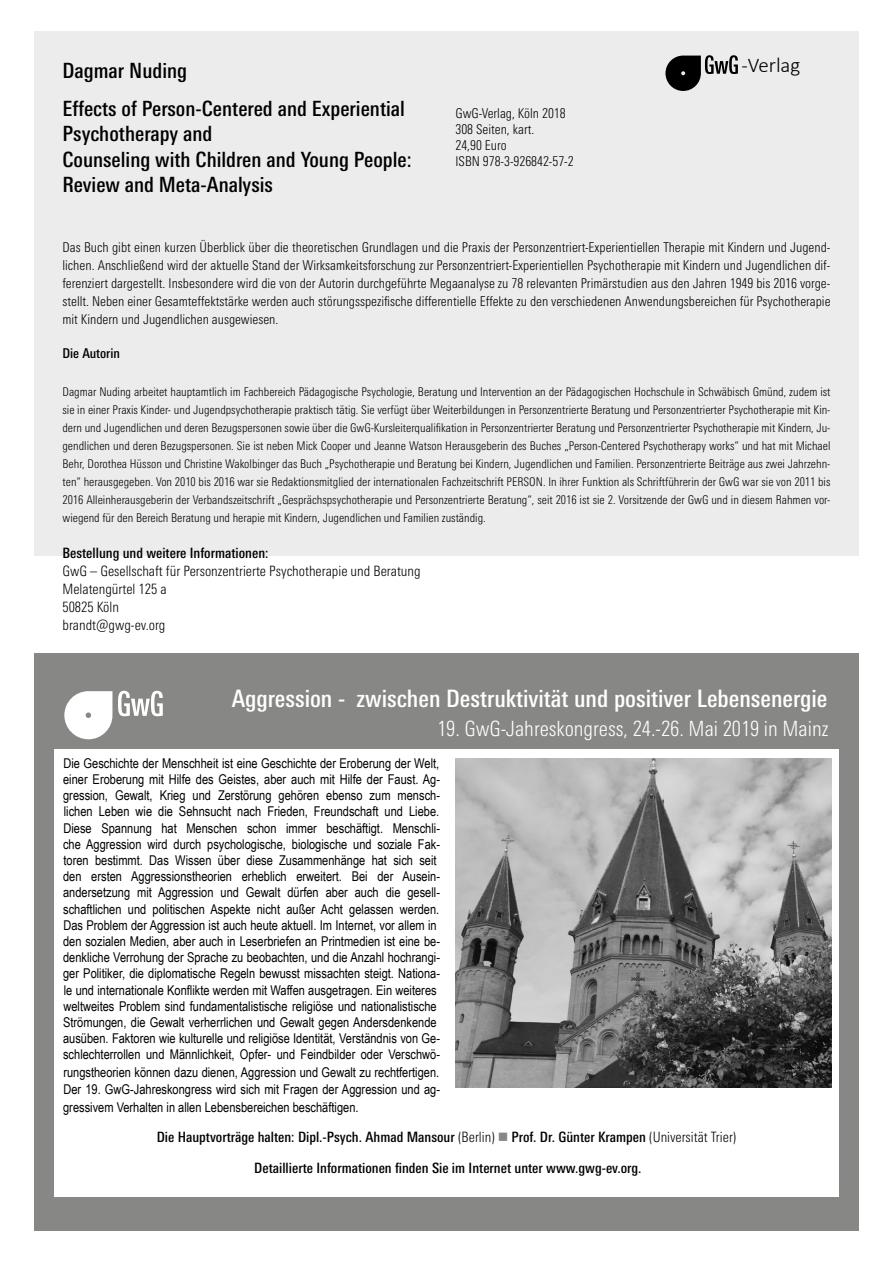
<style>
.page{position:relative;width:893px;height:1263px;background:#fff}
.page>*{position:absolute;margin:0;border:0;box-sizing:border-box;transform-origin:0 0}
.t1{font:500 condensed 24px "Univers Next Pro";color:#fff}
.t2{font:500 condensed 21px/25.2px "Univers Next Pro";color:#000}
.t3{font:300 condensed 21px "Univers Next Pro";color:#fff}
.t4{font:300 21px "Calibri";color:#000}
.t5{font:500 condensed 14.25px/30.8px "Univers Next Pro";color:#000;text-align:center}
.t6{font:300 condensed 14.25px/18px "Univers Next Pro";color:#000}
.t7{font:13.5px/16.2px "Arial Narrow";color:#000}
.t8{font:300 condensed 13.5px/18px "Univers Next Pro";color:#000}
.t9{font:500 condensed 13.5px "Univers Next Pro";color:#000}
.t10{font:300 condensed 12px/18px "Univers Next Pro";color:#000;text-align:justify}
.s1{font-weight:300}
.s2{color:#878786}
</style>
<div class="page">
<div style="left:34px;top:587px;width:825px;height:644px;background:#878786"></div>
<div style="left:34px;top:32px;width:825px;height:557px;background:#ececed"></div>
<div style="left:0;top:556px;width:893px;height:97px;background:#fff"></div>
<svg style="left:665px;top:55px;width:73px;height:36px"></svg>
<div style="left:54px;top:749px;width:785px;height:448px;background:#fff"></div>
<svg style="left:118px;top:691px;width:45px;height:25px"></svg>
<svg style="left:64px;top:691px;width:48px;height:48px"></svg>
<img style="left:455px;top:758px;width:376px;height:329px">
<h2 class="t2" style="left:63px;top:52px;width:344px;line-height:38px">Dagmar Nuding<br>Effects of Person-Centered and Experiential</h2>
<h2 class="t2" style="left:63px;top:121px;width:351px">Psychotherapy and<br>Counseling with Children and Young People:<br>Review and Meta-Analysis</h2>
<p class="t8" style="left:455px;top:105px;width:120px;line-height:16.2px">GwG-Verlag, Köln 2018<br>308 Seiten, kart.<br>24,90 Euro<br>ISBN 978-3-926842-57-2</p>
<h2 class="t4" style="left:741px;top:52px;width:61px">-Verlag</h2>
<p class="t8" style="left:62px;top:238px;width:769px;text-align:justify">Das Buch gibt einen kurzen Überblick über die theoretischen Grundlagen und die Praxis der Personzentriert-Experientiellen Therapie mit Kindern und Jugend&shy;lichen. Anschließend wird der aktuelle Stand der Wirksamkeitsforschung zur Personzentriert-Experientiellen Psychotherapie mit Kindern und Jugendlichen dif&shy;ferenziert dargestellt. Insbesondere wird die von der Autorin durchgeführte Megaanalyse zu 78 relevanten Primärstudien aus den Jahren 1949 bis 2016 vorge&shy;stellt. Neben einer Gesamteffektstärke werden auch störungsspezifische differentielle Effekte zu den verschiedenen Anwendungsbereichen für Psychotherapie mit Kindern und Jugendlichen ausgewiesen.</p>
<p class="t9" style="left:62px;top:345px;width:59px">Die Autorin</p>
<p class="t10" style="left:63px;top:383px;width:769px">Dagmar Nuding arbeitet hauptamtlich im Fachbereich Pädagogische Psychologie, Beratung und Intervention an der Pädagogischen Hochschule in Schwäbisch Gmünd, zudem ist sie in einer Praxis Kinder- und Jugendpsychotherapie praktisch tätig. Sie verfügt über Weiterbildungen in Personzentrierte Beratung und Personzentrierter Psychotherapie mit Kin&shy;dern und Jugendlichen und deren Bezugspersonen sowie über die GwG-Kursleiterqualifikation in Personzentrierter Beratung und Personzentrierter Psychotherapie mit Kindern, Ju&shy;gendlichen und deren Bezugspersonen. Sie ist neben Mick Cooper und Jeanne Watson Herausgeberin des Buches „Person-Centered Psychotherapy works“ und hat mit Michael Behr, Dorothea Hüsson und Christine Wakolbinger das Buch „Psychotherapie und Beratung bei Kindern, Jugendlichen und Familien. Personzentrierte Beiträge aus zwei Jahrzehn&shy;ten“ herausgegeben. Von 2010 bis 2016 war sie Redaktionsmitglied der internationalen Fachzeitschrift PERSON. In ihrer Funktion als Schriftführerin der GwG war sie von 2011 bis 2016 Alleinherausgeberin der Verbandszeitschrift „Gesprächspsychotherapie und Personzentrierte Beratung“, seit 2016 ist sie 2. Vorsitzende der GwG und in diesem Rahmen vor&shy;wiegend für den Bereich Beratung und herapie mit Kindern, Jugendlichen und Familien zuständig.</p>
<p class="t5" style="left:63px;top:537px;width:207px">Bestellung und weitere Informationen:</p>
<p class="t6" style="left:63px;top:562px;width:360px">GwG – Gesellschaft für Personzentrierte Psychotherapie und Beratung<br>Melatengürtel 125 a<br>50825 Köln<br>brandt@gwg-ev.org</p>
<h1 class="t1" style="left:232px;top:684px;width:597px">Aggression - zwischen Destruktivität und positiver Lebensenergie</h1>
<h2 class="t3" style="left:437px;top:717px;width:393px">19. GwG-Jahreskongress, 24.-26. Mai 2019 in Mainz</h2>
<p class="t7" style="left:63px;top:754px;width:378px">Die Geschichte der Menschheit ist eine Geschichte der Eroberung der Welt, einer Eroberung mit Hilfe des Geistes, aber auch mit Hilfe der Faust. Ag&shy;gression, Gewalt, Krieg und Zerstörung gehören ebenso zum mensch&shy;lichen Leben wie die Sehnsucht nach Frieden, Freundschaft und Liebe.<br>Diese Spannung hat Menschen schon immer beschäftigt. Menschli&shy;che Aggression wird durch psychologische, biologische und soziale Fak&shy;toren bestimmt. Das Wissen über diese Zusammenhänge hat sich seit den ersten Aggressionstheorien erheblich erweitert. Bei der Ausein&shy;andersetzung mit Aggression und Gewalt dürfen aber auch die gesell&shy;schaftlichen und politischen Aspekte nicht außer Acht gelassen werden.<br>Das Problem der Aggression ist auch heute aktuell. Im Internet, vor allem in den sozialen Medien, aber auch in Leserbriefen an Printmedien ist eine be&shy;denkliche Verrohung der Sprache zu beobachten, und die Anzahl hochrangi&shy;ger Politiker, die diplomatische Regeln bewusst missachten steigt. Nationa&shy;le und internationale Konflikte werden mit Waffen ausgetragen. Ein weiteres weltweites Problem sind fundamentalistische religiöse und nationalistische Strömungen, die Gewalt verherrlichen und Gewalt gegen Andersdenkende ausüben. Faktoren wie kulturelle und religiöse Identität, Verständnis von Ge&shy;schlechterrollen und Männlichkeit, Opfer- und Feindbilder oder Verschwö-</p>
<p class="t7" style="left:63px;top:1064px;width:378px">rungstheorien können dazu dienen, Aggression und Gewalt zu rechtfertigen.<br>Der 19. GwG-Jahreskongress wird sich mit Fragen der Aggression und ag-</p>
<p class="t7" style="left:63px;top:1098px;width:297px">gressivem Verhalten in allen Lebensbereichen beschäftigen.</p>
<p class="t5" style="left:157px;top:1122px;width:581px">Die Hauptvorträge halten: Dipl.-Psych. Ahmad Mansour <span class="s1">(Berlin)</span> <span class="s2">■</span> Prof. Dr. Günter Krampen <span class="s1">(Universität Trier)<br></span>Detaillierte Informationen finden Sie im Internet unter www.gwg-ev.org.</p>
</div>
